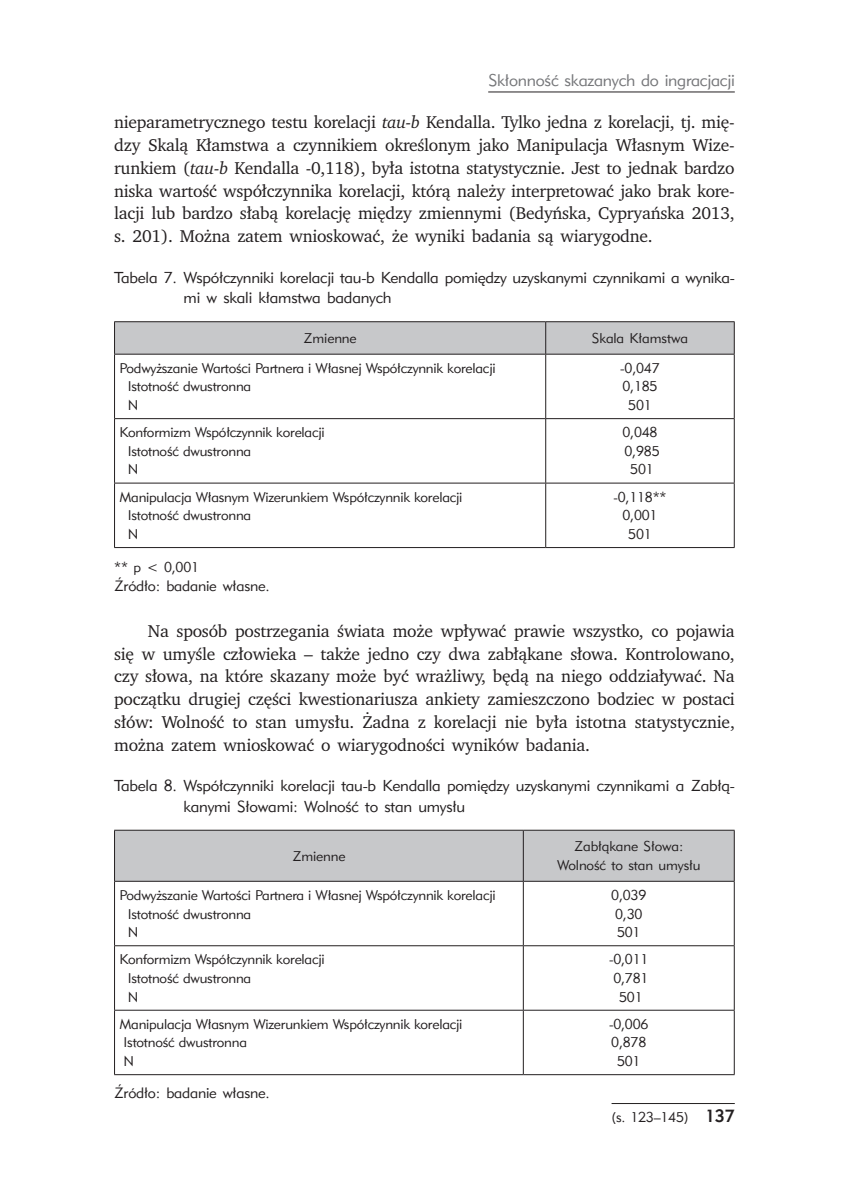
<style>
.page{position:relative;width:849px;height:1196px;background:#fff}
.page>*{position:absolute;margin:0;border:0;box-sizing:border-box;transform-origin:0 0}
.t1{font:17.5px/22.8px "Charter ITCPL";letter-spacing:-.015em;color:#231f20;text-align:justify}
.t2{font:16.62px "Geometric 415 Lt EU";letter-spacing:-.015em;color:#757679}
.t3{font:15.75px/20.5px "Geometric 415 Lt EU";letter-spacing:-.015em;color:#231f20}
.t4{font:14.88px "Geometric 415 Lt EU";letter-spacing:-.015em;color:#231f20}
.t5{font:14px/18.6px "Geometric 415 Lt EU";letter-spacing:-.015em;color:#231f20}
.s1{font-style:italic}
.s2{font-family:"Geometric 415 Md EU";font-size:17.5px}
</style>
<div class="page">
<hr style="left:488px;top:92px;width:246px;height:1px;background:#231f20">
<hr style="left:611px;top:1103px;width:123px;height:1px;background:#231f20">
<div style="left:115px;top:322px;width:618px;height:32px;background:#c7c8ca"></div>
<hr style="left:545px;top:322px;width:1px;height:32px;background:#231f20">
<hr style="left:545px;top:354px;width:1px;height:64px;background:#231f20">
<hr style="left:114px;top:418px;width:431px;height:1px;background:#231f20">
<hr style="left:545px;top:418px;width:189px;height:1px;background:#231f20">
<hr style="left:545px;top:419px;width:1px;height:64px;background:#231f20">
<hr style="left:114px;top:483px;width:431px;height:1px;background:#231f20">
<hr style="left:545px;top:483px;width:189px;height:1px;background:#231f20">
<hr style="left:545px;top:483px;width:1px;height:64px;background:#231f20">
<hr style="left:114px;top:354px;width:1px;height:64px;background:#231f20">
<hr style="left:733px;top:354px;width:1px;height:64px;background:#231f20">
<hr style="left:114px;top:419px;width:1px;height:64px;background:#231f20">
<hr style="left:733px;top:419px;width:1px;height:64px;background:#231f20">
<hr style="left:114px;top:483px;width:1px;height:64px;background:#231f20">
<hr style="left:733px;top:483px;width:1px;height:64px;background:#231f20">
<hr style="left:114px;top:547px;width:431px;height:1px;background:#231f20">
<hr style="left:545px;top:547px;width:189px;height:1px;background:#231f20">
<hr style="left:114px;top:321px;width:431px;height:1px;background:#231f20">
<hr style="left:114px;top:322px;width:1px;height:32px;background:#231f20">
<hr style="left:545px;top:321px;width:189px;height:1px;background:#231f20">
<hr style="left:733px;top:322px;width:1px;height:32px;background:#231f20">
<hr style="left:114px;top:354px;width:431px;height:1px;background:#231f20">
<hr style="left:545px;top:354px;width:189px;height:1px;background:#231f20">
<div style="left:115px;top:831px;width:618px;height:50px;background:#c7c8ca"></div>
<hr style="left:523px;top:830px;width:1px;height:51px;background:#231f20">
<hr style="left:523px;top:881px;width:1px;height:64px;background:#231f20">
<hr style="left:114px;top:945px;width:409px;height:1px;background:#231f20">
<hr style="left:523px;top:945px;width:211px;height:1px;background:#231f20">
<hr style="left:523px;top:946px;width:1px;height:63px;background:#231f20">
<hr style="left:114px;top:1009px;width:409px;height:1px;background:#231f20">
<hr style="left:523px;top:1009px;width:211px;height:1px;background:#231f20">
<hr style="left:523px;top:1010px;width:1px;height:64px;background:#231f20">
<hr style="left:114px;top:881px;width:1px;height:64px;background:#231f20">
<hr style="left:733px;top:881px;width:1px;height:64px;background:#231f20">
<hr style="left:114px;top:946px;width:1px;height:63px;background:#231f20">
<hr style="left:733px;top:946px;width:1px;height:63px;background:#231f20">
<hr style="left:114px;top:1010px;width:1px;height:64px;background:#231f20">
<hr style="left:733px;top:1010px;width:1px;height:64px;background:#231f20">
<hr style="left:114px;top:1074px;width:409px;height:1px;background:#231f20">
<hr style="left:523px;top:1074px;width:211px;height:1px;background:#231f20">
<hr style="left:114px;top:830px;width:409px;height:1px;background:#231f20">
<hr style="left:114px;top:830px;width:1px;height:51px;background:#231f20">
<hr style="left:523px;top:830px;width:211px;height:1px;background:#231f20">
<hr style="left:733px;top:830px;width:1px;height:51px;background:#231f20">
<hr style="left:114px;top:881px;width:409px;height:1px;background:#231f20">
<hr style="left:523px;top:881px;width:211px;height:1px;background:#231f20">
<p class="t2" style="left:488px;top:70px;width:248px">Skłonność skazanych do ingracjacji</p>
<p class="t1" style="left:114px;top:110px;width:622px">nieparametrycznego testu korelacji <span class="s1">tau-b</span> Kendalla. Tylko jedna z korelacji, tj. mię&shy;dzy Skalą Kłamstwa a czynnikiem określonym jako Manipulacja Własnym Wize&shy;runkiem (<span class="s1">tau-b</span> Kendalla -0,118), była istotna statystycznie. Jest to jednak bardzo niska wartość współczynnika korelacji, którą należy interpretować jako brak kore&shy;lacji lub bardzo słabą korelację między zmiennymi (Bedyńska, Cypryańska 2013, s. 201). Można zatem wnioskować, że wyniki badania są wiarygodne.</p>
<p class="t3" style="left:183px;top:267px;width:552px;text-indent:-69px">Tabela 7. Współczynniki korelacji tau-b Kendalla pomiędzy uzyskanymi czynnikami a wynika&shy;mi w skali kłamstwa badanych</p>
<p class="t5" style="left:303px;top:329px;width:55px">Zmienne</p>
<p class="t5" style="left:591px;top:329px;width:97px">Skala Kłamstwa</p>
<p class="t5" style="left:128px;top:359px;width:369px;text-indent:-8px">Podwyższanie Wartości Partnera i Własnej Współczynnik korelacji<br>Istotność dwustronna<br>N</p>
<p class="t5" style="left:620px;top:359px;width:41px;text-align:center">-0,047<br>0,185<br>501</p>
<p class="t5" style="left:128px;top:423px;width:198px;text-indent:-8px">Konformizm Współczynnik korelacji<br>Istotność dwustronna<br>N</p>
<p class="t5" style="left:622px;top:423px;width:39px;text-align:center">0,048<br>0,985<br>501</p>
<p class="t5" style="left:128px;top:488px;width:336px;text-indent:-8px">Manipulacja Własnym Wizerunkiem Współczynnik korelacji<br>Istotność dwustronna<br>N</p>
<p class="t5" style="left:613px;top:488px;width:55px;text-align:center">-0,118**<br>0,001<br>501</p>
<p class="t5" style="left:114px;top:558px;width:86px">** p &lt; 0,001</p>
<p class="t4" style="left:114px;top:577px;width:157px">Źródło: badanie własne.</p>
<p class="t1" style="left:114px;top:619px;width:622px;text-indent:34px">Na sposób postrzegania świata może wpływać prawie wszystko, co pojawia się w umyśle człowieka – także jedno czy dwa zabłąkane słowa. Kontrolowano, czy słowa, na które skazany może być wrażliwy, będą na niego oddziaływać. Na początku drugiej części kwestionariusza ankiety zamieszczono bodziec w postaci słów: Wolność to stan umysłu. Żadna z korelacji nie była istotna statystycznie, można zatem wnioskować o wiarygodności wyników badania.</p>
<p class="t3" style="left:183px;top:776px;width:552px;text-indent:-69px">Tabela 8. Współczynniki korelacji tau-b Kendalla pomiędzy uzyskanymi czynnikami a Zabłą&shy;kanymi Słowami: Wolność to stan umysłu</p>
<p class="t5" style="left:292px;top:846px;width:55px">Zmienne</p>
<p class="t5" style="left:557px;top:837px;width:145px;text-align:center">Zabłąkane Słowa:<br>Wolność to stan umysłu</p>
<p class="t5" style="left:128px;top:886px;width:369px;text-indent:-8px">Podwyższanie Wartości Partnera i Własnej Współczynnik korelacji<br>Istotność dwustronna<br>N</p>
<p class="t5" style="left:611px;top:886px;width:37px">0,039<br>0,30<br>501</p>
<p class="t5" style="left:128px;top:950px;width:198px;text-indent:-8px">Konformizm Współczynnik korelacji<br>Istotność dwustronna<br>N</p>
<p class="t5" style="left:609px;top:950px;width:41px;text-align:center">-0,011<br>0,781<br>501</p>
<p class="t5" style="left:119px;top:1014px;width:344px">Manipulacja Własnym Wizerunkiem Współczynnik korelacji<br>Istotność dwustronna<br>N</p>
<p class="t5" style="left:609px;top:1014px;width:41px;text-align:center">-0,006<br>0,878<br>501</p>
<p class="t4" style="left:114px;top:1084px;width:157px">Źródło: badanie własne.</p>
<p class="t5" style="left:611px;top:1108px;width:124px">(s. 123–145) <span class="s2">137</span></p>
</div>
